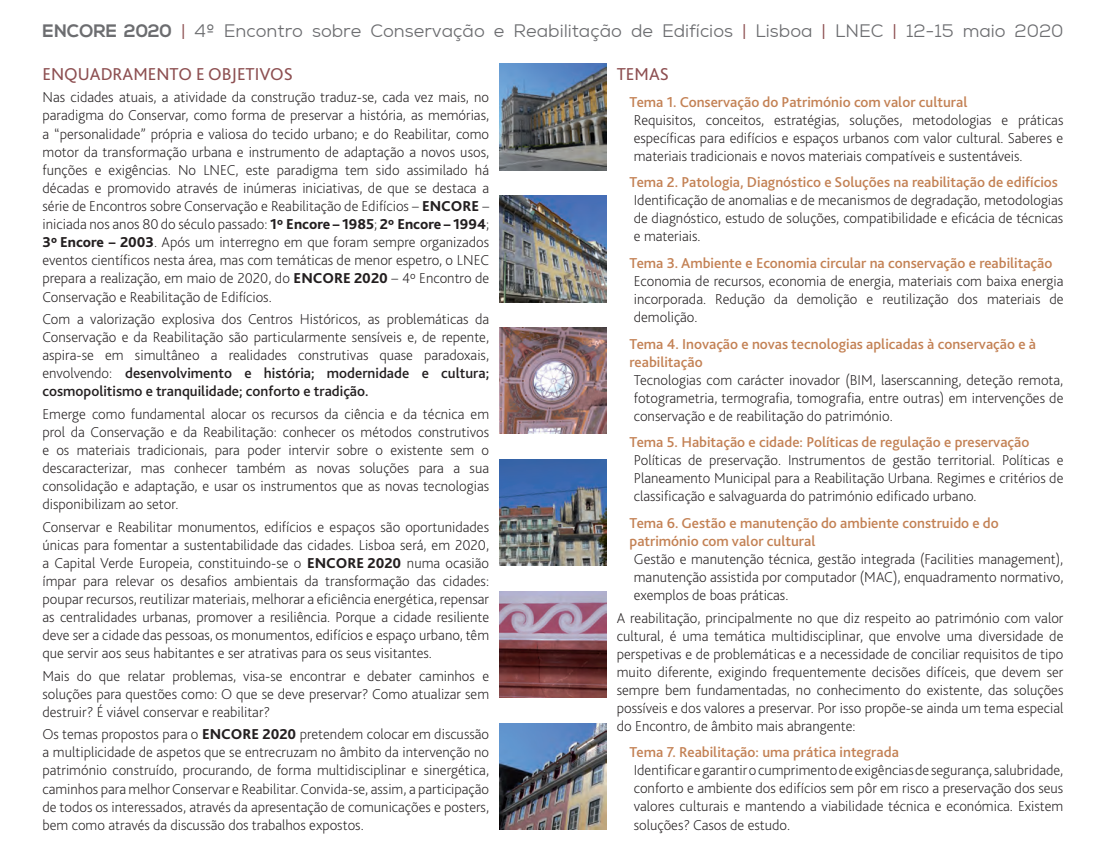
<style>
.page{position:relative;width:1106px;height:851px;background:#fff}
.page>*{position:absolute;margin:0;border:0;box-sizing:border-box;transform-origin:0 0}
.t1{font:18px "Nexa";color:#6c6d70}
.t2{font:18px "Bliss 2";color:#8d4f51}
.t3{font:200 15px/18.1px "Bliss 2";color:#231f20;text-align:justify}
.t4{font:500 15px/18px "Bliss 2";color:#c38154}
.s1{font-weight:700}
.s2{color:#8d4f51}
.s3{font-weight:800}
.s4{font-weight:500}
</style>
<div class="page">
<img style="left:500px;top:64px;width:106px;height:106px">
<img style="left:500px;top:723px;width:106px;height:106px">
<img style="left:500px;top:591px;width:106px;height:106px">
<img style="left:500px;top:327px;width:106px;height:107px">
<img style="left:500px;top:196px;width:106px;height:106px">
<img style="left:500px;top:459px;width:106px;height:106px">
<p class="t1" style="left:43px;top:20px;width:1022px"><span class="s1">ENCORE 2020</span> <span class="s2">|</span> 4º Encontro sobre Conservação e Reabilitação de Edifícios <span class="s2">|</span> Lisboa <span class="s2">|</span> LNEC <span class="s2">|</span> 12-15 maio 2020</p>
<p class="t2" style="left:43px;top:63px;width:252px">ENQUADRAMENTO e OBJETIVOS</p>
<p class="t3" style="left:42px;top:88px;width:448px">Nas cidades atuais, a atividade da construção traduz-se, cada vez mais, no paradigma do Conservar, como forma de preservar a história, as memórias, a “personalidade” própria e valiosa do tecido urbano; e do Reabilitar, como motor da transformação urbana e instrumento de adaptação a novos usos, funções e exigências. No LNEC, este paradigma tem sido assimilado há décadas e promovido através de inúmeras iniciativas, de que se destaca a série de Encontros sobre Conservação e Reabilitação de Edifícios – <span class="s3">ENCORE</span> – iniciada nos anos 80 do século passado: <span class="s3">1º Encore – 1985</span>; <span class="s3">2º Encore – 1994</span>; <span class="s3">3º Encore – 2003</span>. Após um interregno em que foram sempre organizados eventos científicos nesta área, mas com temáticas de menor espetro, o LNEC prepara a realização, em maio de 2020, do <span class="s3">ENCORE 2020</span> – 4º Encontro de Conservação e Reabilitação de Edifícios.</p>
<p class="t3" style="left:42px;top:309px;width:448px">Com a valorização explosiva dos Centros Históricos, as problemáticas da Conservação e da Reabilitação são particularmente sensíveis e, de repente, aspira-se em simultâneo a realidades construtivas quase paradoxais, envolvendo: <span class="s4">desenvolvimento e história; modernidade e cultura; cosmopolitismo e tranquilidade; conforto e tradição.</span></p>
<p class="t3" style="left:42px;top:404px;width:448px">Emerge como fundamental alocar os recursos da ciência e da técnica em prol da Conservação e da Reabilitação: conhecer os métodos construtivos e os materiais tradicionais, para poder intervir sobre o existente sem o descaracterizar, mas conhecer também as novas soluções para a sua consolidação e adaptação, e usar os instrumentos que as novas tecnologias disponibilizam ao setor.</p>
<p class="t3" style="left:42px;top:517px;width:448px">Conservar e Reabilitar monumentos, edifícios e espaços são oportunidades únicas para fomentar a sustentabilidade das cidades. Lisboa será, em 2020, a Capital Verde Europeia, constituindo-se o <span class="s3">ENCORE 2020</span> numa ocasião ímpar para relevar os desafios ambientais da transformação das cidades: poupar recursos, reutilizar materiais, melhorar a eficiência energética, repensar as centralidades urbanas, promover a resiliência. Porque a cidade resiliente deve ser a cidade das pessoas, os monumentos, edifícios e espaço urbano, têm que servir aos seus habitantes e ser atrativas para os seus visitantes.</p>
<p class="t3" style="left:42px;top:666px;width:448px">Mais do que relatar problemas, visa-se encontrar e debater caminhos e soluções para questões como: O que se deve preservar? Como atualizar sem destruir? É viável conservar e reabilitar?</p>
<p class="t3" style="left:42px;top:724px;width:448px">Os temas propostos para o <span class="s3">ENCORE 2020</span> pretendem colocar em discussão a multiplicidade de aspetos que se entrecruzam no âmbito da intervenção no património construído, procurando, de forma multidisciplinar e sinergética, caminhos para melhor Conservar e Reabilitar. Convida-se, assim, a participação de todos os interessados, através da apresentação de comunicações e posters, bem como através da discussão dos trabalhos expostos.</p>
<p class="t2" style="left:617px;top:63px;width:54px">TEMAS</p>
<p class="t4" style="left:629px;top:92px;width:339px">Tema 1. Conservação do Património com valor cultural</p>
<p class="t3" style="left:634px;top:110px;width:431px">Requisitos, conceitos, estratégias, soluções, metodologias e práticas específicas para edifícios e espaços urbanos com valor cultural. Saberes e materiais tradicionais e novos materiais compatíveis e sustentáveis.</p>
<p class="t4" style="left:629px;top:173px;width:430px">Tema 2. Patologia, Diagnóstico e Soluções na reabilitação de edifícios</p>
<p class="t3" style="left:634px;top:191px;width:431px">Identificação de anomalias e de mecanismos de degradação, metodologias de diagnóstico, estudo de soluções, compatibilidade e eficácia de técnicas e materiais.</p>
<p class="t4" style="left:629px;top:253px;width:424px">Tema 3. Ambiente e Economia circular na conservação e reabilitação</p>
<p class="t3" style="left:634px;top:271px;width:431px">Economia de recursos, economia de energia, materiais com baixa energia incorporada. Redução da demolição e reutilização dos materiais de demolição.</p>
<p class="t4" style="left:629px;top:334px;width:408px">Tema 4. Inovação e novas tecnologias aplicadas à conservação e à reabilitação</p>
<p class="t3" style="left:634px;top:370px;width:431px">Tecnologias com carácter inovador (BIM, laserscanning, deteção remota, fotogrametria, termografia, tomografia, entre outras) em intervenções de conservação e de reabilitação do património.</p>
<p class="t4" style="left:629px;top:433px;width:401px">Tema 5. Habitação e cidade: Políticas de regulação e preservação</p>
<p class="t3" style="left:634px;top:451px;width:431px">Políticas de preservação. Instrumentos de gestão territorial. Políticas e Planeamento Municipal para a Reabilitação Urbana. Regimes e critérios de classificação e salvaguarda do património edificado urbano.</p>
<p class="t4" style="left:629px;top:513px;width:371px">Tema 6. Gestão e manutenção do ambiente construido e do património com valor cultural</p>
<p class="t3" style="left:634px;top:549px;width:431px">Gestão e manutenção técnica, gestão integrada (Facilities management), manutenção assistida por computador (MAC), enquadramento normativo, exemplos de boas práticas.</p>
<p class="t3" style="left:617px;top:608px;width:448px">A reabilitação, principalmente no que diz respeito ao património com valor cultural, é uma temática multidisciplinar, que envolve uma diversidade de perspetivas e de problemáticas e a necessidade de conciliar requisitos de tipo muito diferente, exigindo frequentemente decisões difíceis, que devem ser sempre bem fundamentadas, no conhecimento do existente, das soluções possíveis e dos valores a preservar. Por isso propõe-se ainda um tema especial do Encontro, de âmbito mais abrangente:</p>
<p class="t4" style="left:629px;top:742px;width:271px">Tema 7. Reabilitação: uma prática integrada</p>
<p class="t3" style="left:634px;top:760px;width:431px">Identificar e garantir o cumprimento de exigências de segurança, salubridade, conforto e ambiente dos edifícios sem pôr em risco a preservação dos seus valores culturais e mantendo a viabilidade técnica e económica. Existem soluções? Casos de estudo.</p>
</div>
